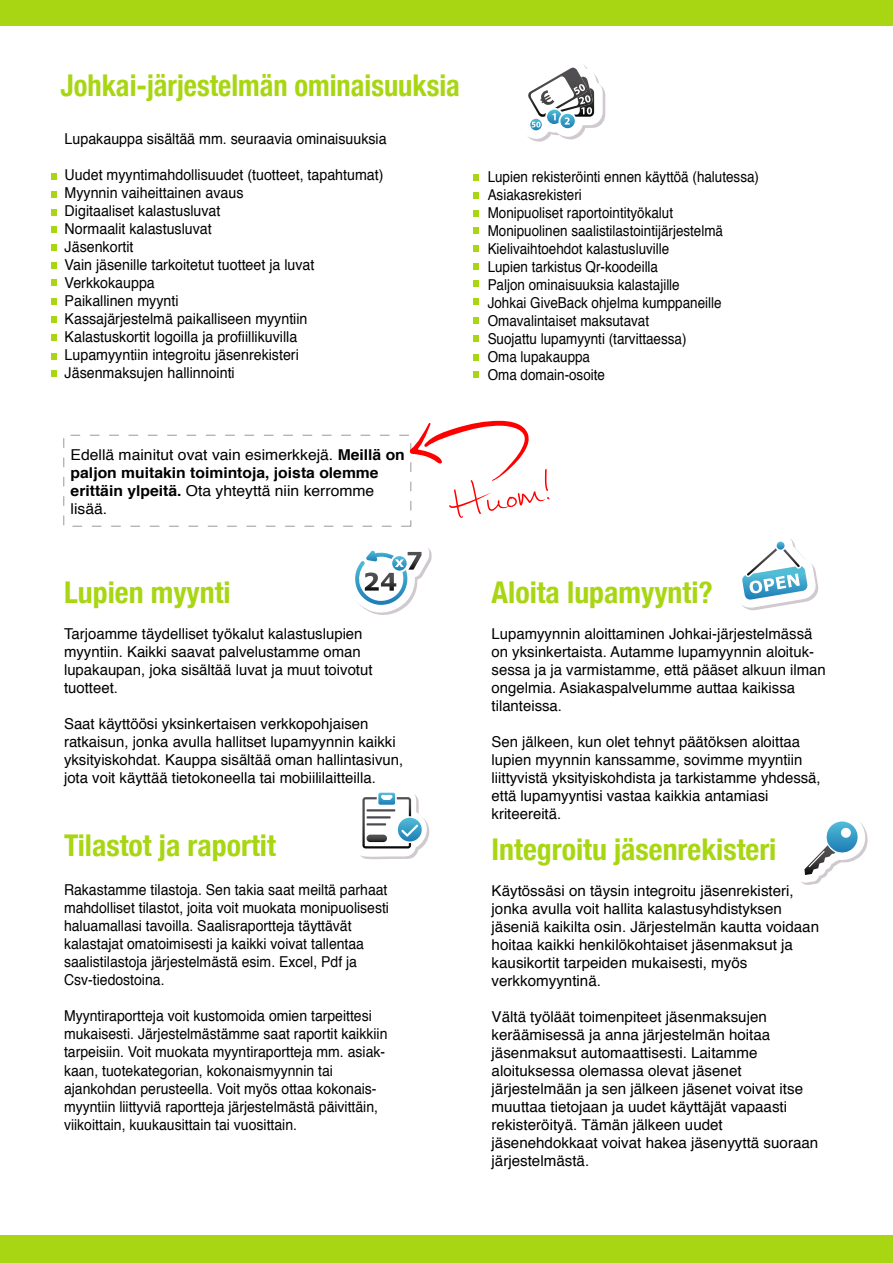
<style>
.page{position:relative;width:893px;height:1263px;background:#fff}
.page>*{position:absolute;margin:0;border:0;box-sizing:border-box;transform-origin:0 0}
.t1{font:72px "Mathilde";color:#f00}
.t2{font:700 condensed 30px "Helvetica Neue";color:#a8d613}
.t3{font:700 condensed 30px "Helvetica Neue";color:#a8d613;scale:.95 1}
.t4{font:15px/18px "Helvetica";color:#000}
.t5{font:15px/18px "Helvetica";color:#000;scale:.93 1}
.t6{font:15px/18px "Helvetica";color:#000;scale:.95 1}
.t7{font:15px/18px "Helvetica";color:#000;scale:.9 1}
.t8{font:15px/18px "Helvetica";color:#000;scale:1.05 1}
.s1{font-weight:700}
</style>
<div class="page">
<div style="left:0;top:0;width:893px;height:25px;background:#a8d613"></div>
<div style="left:0;top:1235px;width:893px;height:28px;background:#a8d613"></div>
<svg style="left:51px;top:173px;width:5px;height:7px"></svg>
<svg style="left:51px;top:191px;width:5px;height:6px"></svg>
<svg style="left:51px;top:209px;width:5px;height:6px"></svg>
<svg style="left:51px;top:227px;width:5px;height:6px"></svg>
<svg style="left:51px;top:244px;width:5px;height:7px"></svg>
<svg style="left:51px;top:262px;width:5px;height:6px"></svg>
<svg style="left:51px;top:280px;width:5px;height:6px"></svg>
<svg style="left:51px;top:299px;width:5px;height:6px"></svg>
<svg style="left:51px;top:316px;width:5px;height:7px"></svg>
<svg style="left:51px;top:334px;width:5px;height:6px"></svg>
<svg style="left:51px;top:353px;width:5px;height:6px"></svg>
<svg style="left:51px;top:371px;width:5px;height:6px"></svg>
<svg style="left:473px;top:174px;width:5px;height:7px"></svg>
<svg style="left:473px;top:192px;width:5px;height:6px"></svg>
<svg style="left:473px;top:210px;width:5px;height:6px"></svg>
<svg style="left:473px;top:228px;width:5px;height:6px"></svg>
<svg style="left:473px;top:245px;width:5px;height:7px"></svg>
<svg style="left:473px;top:263px;width:5px;height:6px"></svg>
<svg style="left:473px;top:281px;width:5px;height:6px"></svg>
<svg style="left:473px;top:317px;width:5px;height:7px"></svg>
<svg style="left:473px;top:335px;width:5px;height:6px"></svg>
<svg style="left:473px;top:354px;width:5px;height:6px"></svg>
<svg style="left:473px;top:371px;width:5px;height:6px"></svg>
<svg style="left:742px;top:538px;width:76px;height:72px"></svg>
<svg style="left:355px;top:548px;width:76px;height:67px"></svg>
<svg style="left:360px;top:792px;width:69px;height:67px"></svg>
<svg style="left:409px;top:421px;width:120px;height:60px"></svg>
<svg style="left:527px;top:64px;width:78px;height:78px"></svg>
<svg style="left:801px;top:821px;width:67px;height:64px"></svg>
<svg style="left:473px;top:299px;width:5px;height:6px"></svg>
<h2 class="t3" style="left:61px;top:60px;width:422px">Johkai-järjestelmän ominaisuuksia</h2>
<p class="t6" style="left:65px;top:130px;width:341px">Lupakauppa sisältää mm. seuraavia ominaisuuksia</p>
<p class="t6" style="left:65px;top:166px;width:337px">Uudet myyntimahdollisuudet (tuotteet, tapahtumat)<br>Myynnin vaiheittainen avaus<br>Digitaaliset kalastusluvat<br>Normaalit kalastusluvat<br>Jäsenkortit<br>Vain jäsenille tarkoitetut tuotteet ja luvat<br>Verkkokauppa<br>Paikallinen myynti<br>Kassajärjestelmä paikalliseen myyntiin<br>Kalastuskortit logoilla ja profiillikuvilla<br>Lupamyyntiin integroitu jäsenrekisteri<br>Jäsenmaksujen hallinnointi</p>
<p class="t7" style="left:488px;top:168px;width:303px">Lupien rekisteröinti ennen käyttöä (halutessa)<br>Asiakasrekisteri<br>Monipuoliset raportointityökalut<br>Monipuolinen saalistilastointijärjestelmä Kielivaihtoehdot kalastusluville<br>Lupien tarkistus Qr-koodeilla<br>Paljon ominaisuuksia kalastajille<br>Johkai GiveBack ohjelma kumppaneille Omavalintaiset maksutavat<br>Suojattu lupamyynti (tarvittaessa)<br>Oma lupakauppa<br>Oma domain-osoite</p>
<p class="t8" style="left:71px;top:446px;width:320px">Edellä mainitut ovat vain esimerkkejä. <span class="s1">Meillä on paljon muitakin toimintoja, joista olemme erittäin ylpeitä.</span> Ota yhteyttä niin kerromme lisää.</p>
<h2 class="t2" style="left:64px;top:568px;width:168px">Lupien myynti</h2>
<p class="t4" style="left:64px;top:625px;width:310px">Tarjoamme täydelliset työkalut kalastuslupien myyntiin. Kaikki saavat palvelustamme oman lupakaupan, joka sisältää luvat ja muut toivotut tuotteet.</p>
<p class="t4" style="left:64px;top:715px;width:341px">Saat käyttöösi yksinkertaisen verkkopohjaisen ratkaisun, jonka avulla hallitset lupamyynnin kaikki yksityiskohdat. Kauppa sisältää oman hallintasivun, jota voit käyttää tietokoneella tai mobiililaitteilla.</p>
<h2 class="t2" style="left:64px;top:820px;width:213px">Tilastot ja raportit</h2>
<p class="t5" style="left:64px;top:882px;width:351px">Rakastamme tilastoja. Sen takia saat meiltä parhaat mahdolliset tilastot, joita voit muokata monipuolisesti haluamallasi tavoilla. Saalisraportteja täyttävät kalastajat omatoimisesti ja kaikki voivat tallentaa saalistilastoja järjestelmästä esim. Excel, Pdf ja Csv-tiedostoina.</p>
<p class="t5" style="left:64px;top:1008px;width:349px">Myyntiraportteja voit kustomoida omien tarpeittesi mukaisesti. Järjestelmästämme saat raportit kaikkiin tarpeisiin. Voit muokata myyntiraportteja mm. asiak&shy;kaan, tuotekategorian, kokonaismyynnin tai ajankohdan perusteella. Voit myös ottaa kokonais&shy;myyntiin liittyviä raportteja järjestelmästä päivittäin, viikoittain, kuukausittain tai vuosittain.</p>
<h1 class="t1" style="left:440px;top:453px;width:105px;rotate:-11deg">Huom!</h1>
<h2 class="t2" style="left:492px;top:568px;width:223px">Aloita lupamyynti?</h2>
<p class="t4" style="left:492px;top:625px;width:336px">Lupamyynnin aloittaminen Johkai-järjestelmässä on yksinkertaista. Autamme lupamyynnin aloituk&shy;sessa ja ja varmistamme, että pääset alkuun ilman ongelmia. Asiakaspalvelumme auttaa kaikissa tilanteissa.</p>
<p class="t4" style="left:492px;top:733px;width:331px">Sen jälkeen, kun olet tehnyt päätöksen aloittaa lupien myynnin kanssamme, sovimme myyntiin liittyvistä yksityiskohdista ja tarkistamme yhdessä, että lupamyyntisi vastaa kaikkia antamiasi kriteereitä.</p>
<h2 class="t2" style="left:492px;top:824px;width:286px">Integroitu jäsenrekisteri</h2>
<p class="t4" style="left:492px;top:882px;width:329px">Käytössäsi on täysin integroitu jäsenrekisteri, jonka avulla voit hallita kalastusyhdistyksen jäseniä kaikilta osin. Järjestelmän kautta voidaan hoitaa kaikki henkilökohtaiset jäsenmaksut ja kausikortit tarpeiden mukaisesti, myös verkkomyyntinä.</p>
<p class="t4" style="left:492px;top:1008px;width:328px">Vältä työläät toimenpiteet jäsenmaksujen keräämisessä ja anna järjestelmän hoitaa jäsenmaksut automaattisesti. Laitamme aloituksessa olemassa olevat jäsenet järjestelmään ja sen jälkeen jäsenet voivat itse muuttaa tietojaan ja uudet käyttäjät vapaasti rekisteröityä. Tämän jälkeen uudet jäsenehdokkaat voivat hakea jäsenyyttä suoraan järjestelmästä.</p>
</div>
